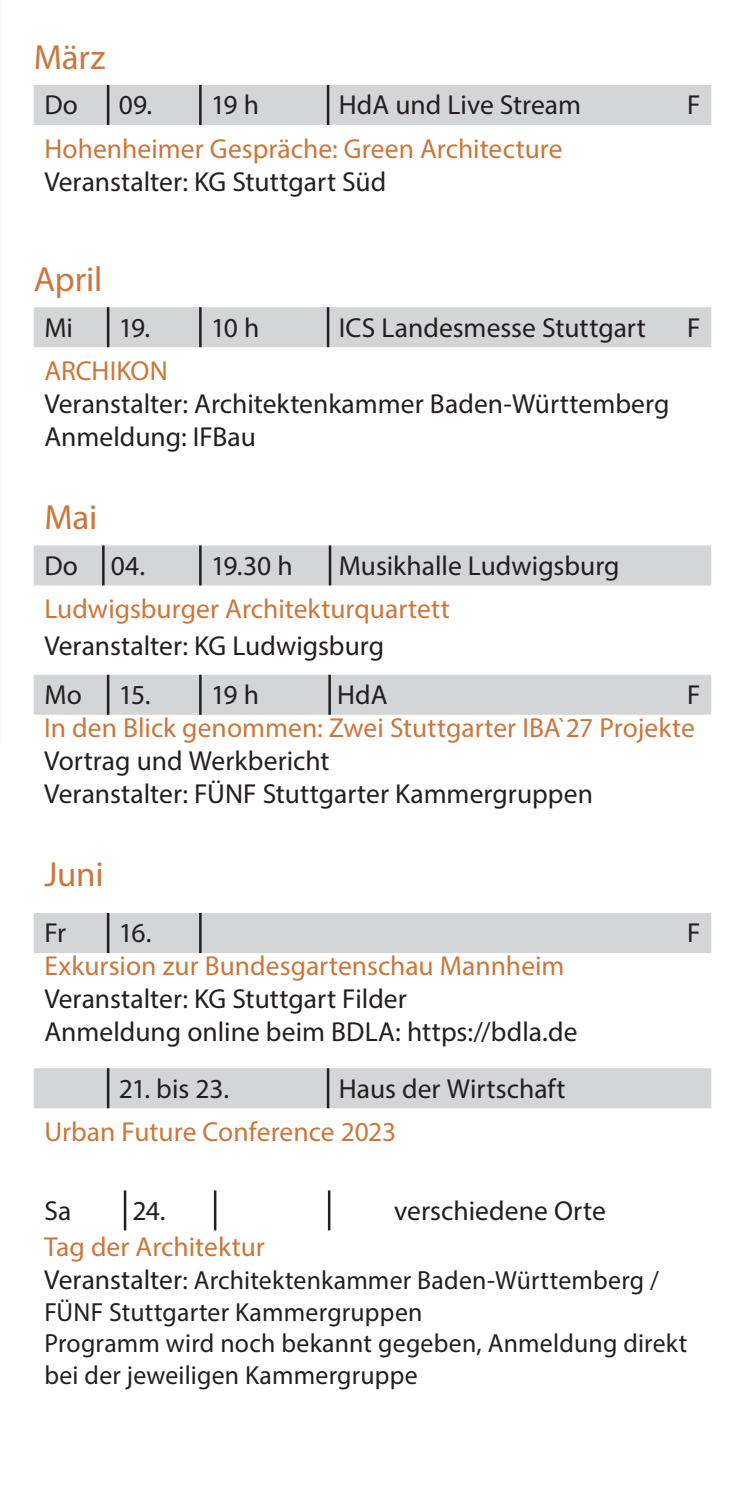
<style>
.page{position:relative;width:745px;height:1489px;background:#fff}
.page>*{position:absolute;margin:0;border:0;box-sizing:border-box;transform-origin:0 0}
.t1{font:35px "Myriad Pro";letter-spacing:-.005em;color:#cb773c}
.t2{font:27.5px/33px "Myriad Pro";color:#231f20}
.t3{font:27.5px "Myriad Pro";color:#cb773c}
.t4{font:26.25px/31.5px "Myriad Pro";letter-spacing:.01em;color:#231f20}
.s1{font-size:27.5px}
</style>
<div class="page">
<div style="left:34px;top:85px;width:676px;height:40px;background:#d4d5d7"></div>
<div style="left:34px;top:307px;width:676px;height:40px;background:#d4d5d7"></div>
<div style="left:34px;top:545px;width:676px;height:40px;background:#d4d5d7"></div>
<div style="left:34px;top:674px;width:676px;height:40px;background:#d4d5d7"></div>
<div style="left:34px;top:913px;width:676px;height:40px;background:#d4d5d7"></div>
<div style="left:34px;top:1068px;width:676px;height:40px;background:#d4d5d7"></div>
<hr style="left:107px;top:85px;width:2px;height:40px;background:#231f20">
<hr style="left:199px;top:85px;width:2px;height:40px;background:#231f20">
<hr style="left:326px;top:85px;width:3px;height:40px;background:#231f20">
<hr style="left:107px;top:307px;width:2px;height:40px;background:#231f20">
<hr style="left:199px;top:307px;width:2px;height:40px;background:#231f20">
<hr style="left:326px;top:307px;width:3px;height:40px;background:#231f20">
<hr style="left:102px;top:545px;width:2px;height:40px;background:#231f20">
<hr style="left:199px;top:545px;width:2px;height:40px;background:#231f20">
<hr style="left:328px;top:545px;width:3px;height:40px;background:#231f20">
<hr style="left:107px;top:674px;width:2px;height:40px;background:#231f20">
<hr style="left:199px;top:674px;width:2px;height:40px;background:#231f20">
<hr style="left:328px;top:674px;width:2px;height:40px;background:#231f20">
<hr style="left:107px;top:913px;width:2px;height:40px;background:#231f20">
<hr style="left:199px;top:913px;width:2px;height:40px;background:#231f20">
<hr style="left:107px;top:1068px;width:2px;height:40px;background:#231f20">
<hr style="left:326px;top:1068px;width:3px;height:40px;background:#231f20">
<hr style="left:124px;top:1190px;width:2px;height:40px;background:#231f20">
<hr style="left:214px;top:1190px;width:2px;height:40px;background:#231f20">
<hr style="left:328px;top:1190px;width:2px;height:40px;background:#231f20">
<p class="t1" style="left:34px;top:35px;width:73px">März</p>
<p class="t2" style="left:44px;top:88px;width:35px">Do</p>
<p class="t2" style="left:119px;top:88px;width:142px">09. 19 h</p>
<p class="t2" style="left:338px;top:88px;width:244px">HdA und Live Stream</p>
<p class="t2" style="left:686px;top:88px;width:15px">F</p>
<p class="t3" style="left:44px;top:132px;width:519px">Hohenheimer Gespräche: Green Architecture</p>
<p class="t2" style="left:44px;top:165px;width:343px">Veranstalter: KG Stuttgart Süd</p>
<p class="t1" style="left:34px;top:258px;width:70px">April</p>
<p class="t2" style="left:44px;top:310px;width:30px">Mi</p>
<p class="t2" style="left:119px;top:310px;width:142px">19. 10 h</p>
<p class="t2" style="left:338px;top:310px;width:308px">ICS Landesmesse Stuttgart</p>
<p class="t2" style="left:686px;top:310px;width:15px">F</p>
<p class="t3" style="left:44px;top:354px;width:125px">ARCHIKON</p>
<p class="t2" style="left:44px;top:387px;width:626px">Veranstalter: Architektenkammer Baden-Württemberg<br>Anmeldung: IFBau</p>
<p class="t1" style="left:44px;top:496px;width:54px">Mai</p>
<p class="t2" style="left:44px;top:548px;width:102px">Do 04.</p>
<p class="t2" style="left:211px;top:548px;width:83px">19.30 h</p>
<p class="t2" style="left:338px;top:548px;width:282px">Musikhalle Ludwigsburg</p>
<p class="t3" style="left:44px;top:592px;width:407px">Ludwigsburger Architekturquartett</p>
<p class="t2" style="left:44px;top:621px;width:341px;line-height:49px">Veranstalter: KG Ludwigsburg<br>Mo</p>
<p class="t2" style="left:119px;top:678px;width:142px">15. 19 h</p>
<p class="t2" style="left:337px;top:678px;width:52px">HdA</p>
<p class="t2" style="left:686px;top:678px;width:15px">F</p>
<p class="t3" style="left:44px;top:711px;width:651px">In den Blick genommen: Zwei Stuttgarter IBA`27 Projekte</p>
<p class="t2" style="left:44px;top:744px;width:550px">Vortrag und Werkbericht<br>Veranstalter: FÜNF Stuttgarter Kammergruppen</p>
<p class="t1" style="left:44px;top:852px;width:61px">Juni</p>
<p class="t2" style="left:44px;top:916px;width:23px">Fr</p>
<p class="t2" style="left:119px;top:916px;width:34px">16.</p>
<p class="t2" style="left:686px;top:916px;width:15px">F</p>
<p class="t3" style="left:44px;top:949px;width:521px">Exkursion zur Bundesgartenschau Mannheim</p>
<p class="t2" style="left:44px;top:982px;width:534px">Veranstalter: KG Stuttgart Filder<br>Anmeldung online beim BDLA: https://bdla.de</p>
<p class="t2" style="left:119px;top:1071px;width:112px">21. bis 23.</p>
<p class="t2" style="left:338px;top:1071px;width:228px">Haus der Wirtschaft</p>
<p class="t3" style="left:44px;top:1114px;width:353px">Urban Future Conference 2023</p>
<p class="t2" style="left:44px;top:1193px;width:28px">Sa</p>
<p class="t2" style="left:132px;top:1193px;width:35px">24.</p>
<p class="t2" style="left:394px;top:1193px;width:213px">verschiedene Orte</p>
<p class="t3" style="left:44px;top:1230px;width:222px">Tag der Architektur</p>
<p class="t4" style="left:44px;top:1264px;width:644px"><span class="s1">Veranstalter</span>: Architektenkammer Baden-Württemberg / FÜNF Stuttgarter Kammergruppen<br>Programm wird noch bekannt gegeben, Anmeldung direkt bei der jeweiligen Kammergruppe</p>
</div>
